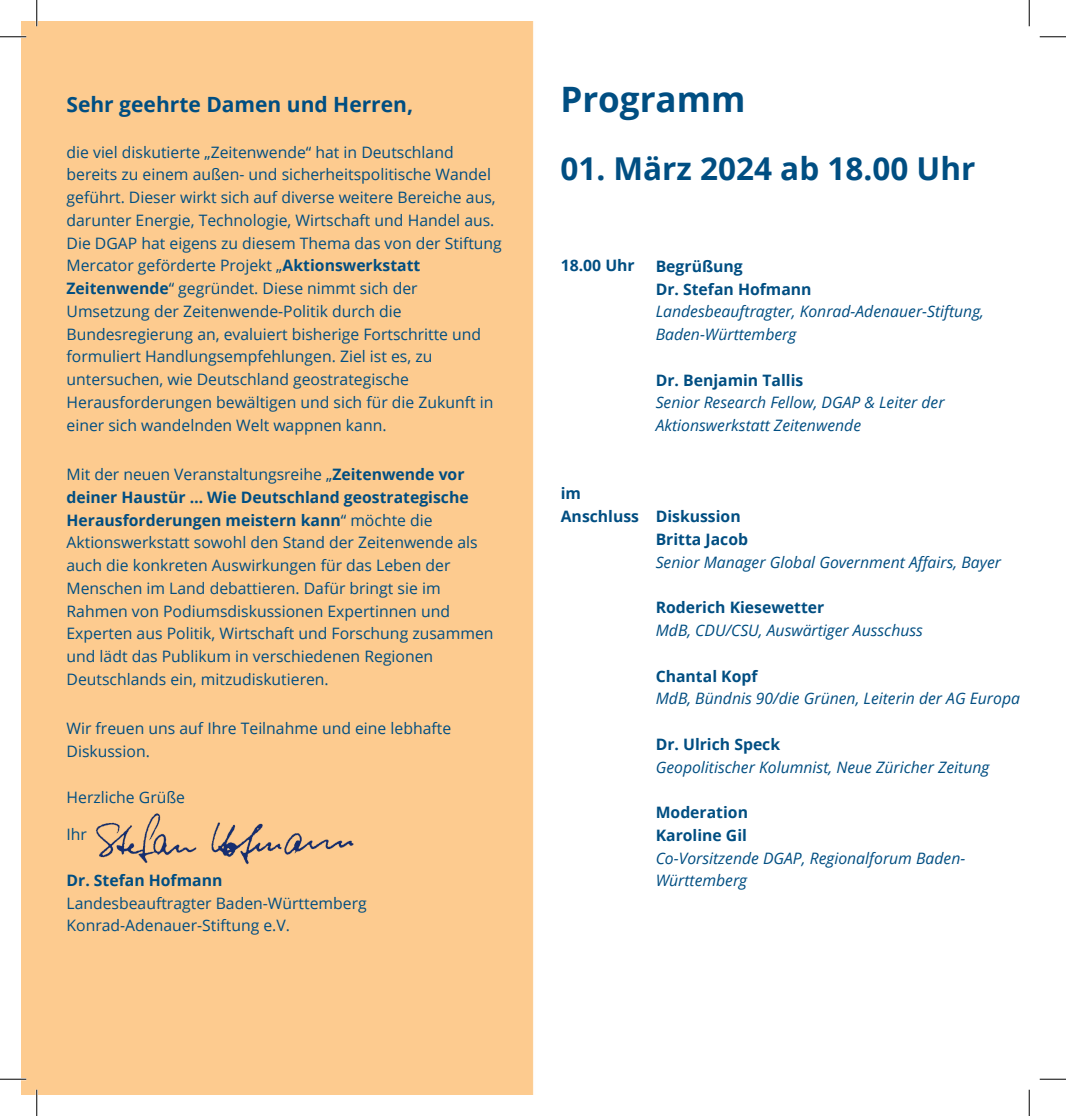
<style>
.page{position:relative;width:1066px;height:1116px;background:#fff}
.page>*{position:absolute;margin:0;border:0;box-sizing:border-box;transform-origin:0 0}
.t1{font:700 35px "Open Sans";color:#004e82}
.t2{font:700 31.5px "Open Sans";color:#004e82}
.t3{font:700 21px "Open Sans";color:#004e82}
.t4{font:15.75px/22.8px "Open Sans";color:#004e82}
.t5{font:italic 15.75px/22.8px "Open Sans";color:#004e82}
.t6{font:700 15.75px/22.8px "Open Sans";color:#004e82}
.t7{font:700 15.75px "Open Sans";color:#004e82}
.s1{font-weight:700}
.s2{font-style:inherit}
</style>
<div class="page">
<svg style="left:0;top:36px;width:26px;height:1px"></svg>
<svg style="left:1039px;top:36px;width:27px;height:1px"></svg>
<svg style="left:0;top:1078px;width:26px;height:1px"></svg>
<svg style="left:1039px;top:1078px;width:27px;height:1px"></svg>
<svg style="left:36px;top:0;width:1px;height:26px"></svg>
<svg style="left:36px;top:1089px;width:1px;height:26px"></svg>
<svg style="left:1029px;top:0;width:1px;height:26px"></svg>
<svg style="left:1029px;top:1089px;width:1px;height:26px"></svg>
<img style="left:94px;top:813px;width:261px;height:55px">
<h3 class="t3" style="left:67px;top:90px;width:348px">Sehr geehrte Damen und Herren,</h3>
<p class="t4" style="left:67px;top:140px;width:437px">die viel diskutierte „Zeitenwende“ hat in Deutschland bereits zu einem außen- und sicherheitspolitische Wandel geführt. Dieser wirkt sich auf diverse weitere Bereiche aus, darunter Energie, Technologie, Wirtschaft und Handel aus.<br>Die DGAP hat eigens zu diesem Thema das von der Stiftung Mercator geförderte Projekt „<span class="s1">Aktionswerkstatt Zeitenwende</span>“ gegründet. Diese nimmt sich der Umsetzung der Zeitenwende-Politik durch die Bundesregierung an, evaluiert bisherige Fortschritte und formuliert Handlungsempfehlungen. Ziel ist es, zu untersuchen, wie Deutschland geostrategische Herausforderungen bewältigen und sich für die Zukunft in einer sich wandelnden Welt wappnen kann.</p>
<p class="t4" style="left:67px;top:462px;width:428px">Mit der neuen Veranstaltungsreihe „<span class="s1">Zeitenwende vor deiner Haustür … Wie Deutschland geostrategische Herausforderungen meistern kann</span>“ möchte die Aktionswerkstatt sowohl den Stand der Zeitenwende als auch die konkreten Auswirkungen für das Leben der Menschen im Land debattieren. Dafür bringt sie im Rahmen von Podiumsdiskussionen Expertinnen und Experten aus Politik, Wirtschaft und Forschung zusammen und lädt das Publikum in verschiedenen Regionen Deutschlands ein, mitzudiskutieren.</p>
<p class="t4" style="left:67px;top:716px;width:386px">Wir freuen uns auf Ihre Teilnahme und eine lebhafte<br>Diskussion.</p>
<p class="t4" style="left:67px;top:785px;width:120px">Herzliche Grüße</p>
<p class="t4" style="left:67px;top:822px;width:22px">Ihr</p>
<p class="t6" style="left:67px;top:868px;width:157px">Dr. Stefan Hofmann</p>
<p class="t4" style="left:67px;top:891px;width:302px">Landesbeauftragter Baden-Württemberg<br>Konrad-Adenauer-Stiftung e.V.</p>
<h1 class="t1" style="left:560px;top:74px;width:187px">Programm</h1>
<h2 class="t2" style="left:560px;top:146px;width:416px">01<span class="s2">.</span> März <span class="s2">202</span>4 <span class="s2">ab</span> 18.00 <span class="s2">Uhr</span></h2>
<p class="t7" style="left:561px;top:254px;width:75px"><span class="s2">18</span>.00 Uhr</p>
<p class="t6" style="left:655px;top:254px;width:157px">Begrüßung<br>Dr. Stefan Hofmann</p>
<p class="t5" style="left:655px;top:300px;width:330px">Landesbeauftragter, Konrad-Adenauer-Stiftung,<br>Baden-Württemberg</p>
<p class="t6" style="left:655px;top:368px;width:149px">Dr. Benjamin Tallis</p>
<p class="t5" style="left:655px;top:391px;width:290px">Senior Research Fellow, DGAP &amp; Leiter der<br>Aktionswerkstatt Zeitenwende</p>
<p class="t6" style="left:561px;top:481px;width:80px">im<br>Anschluss</p>
<p class="t6" style="left:655px;top:504px;width:94px">Diskussion<br>Britta Jacob</p>
<p class="t5" style="left:655px;top:550px;width:347px">Senior Manager Global Government Affairs, Bayer</p>
<p class="t6" style="left:655px;top:595px;width:170px">Roderich Kiesewetter</p>
<p class="t5" style="left:655px;top:618px;width:269px">MdB, CDU/CSU, Auswärtiger Ausschuss</p>
<p class="t6" style="left:655px;top:664px;width:103px">Chantal Kopf</p>
<p class="t5" style="left:655px;top:686px;width:366px">MdB, Bündnis 90/die Grünen, Leiterin der AG Europa</p>
<p class="t6" style="left:655px;top:732px;width:126px">Dr. Ulrich Speck</p>
<p class="t5" style="left:655px;top:755px;width:335px">Geopolitischer Kolumnist, Neue Züricher Zeitung</p>
<p class="t6" style="left:655px;top:800px;width:94px">Moderation<br>Karoline Gil</p>
<p class="t5" style="left:655px;top:846px;width:311px">Co-Vorsitzende DGAP, Regionalforum Baden-<br>Württemberg</p>
</div>
